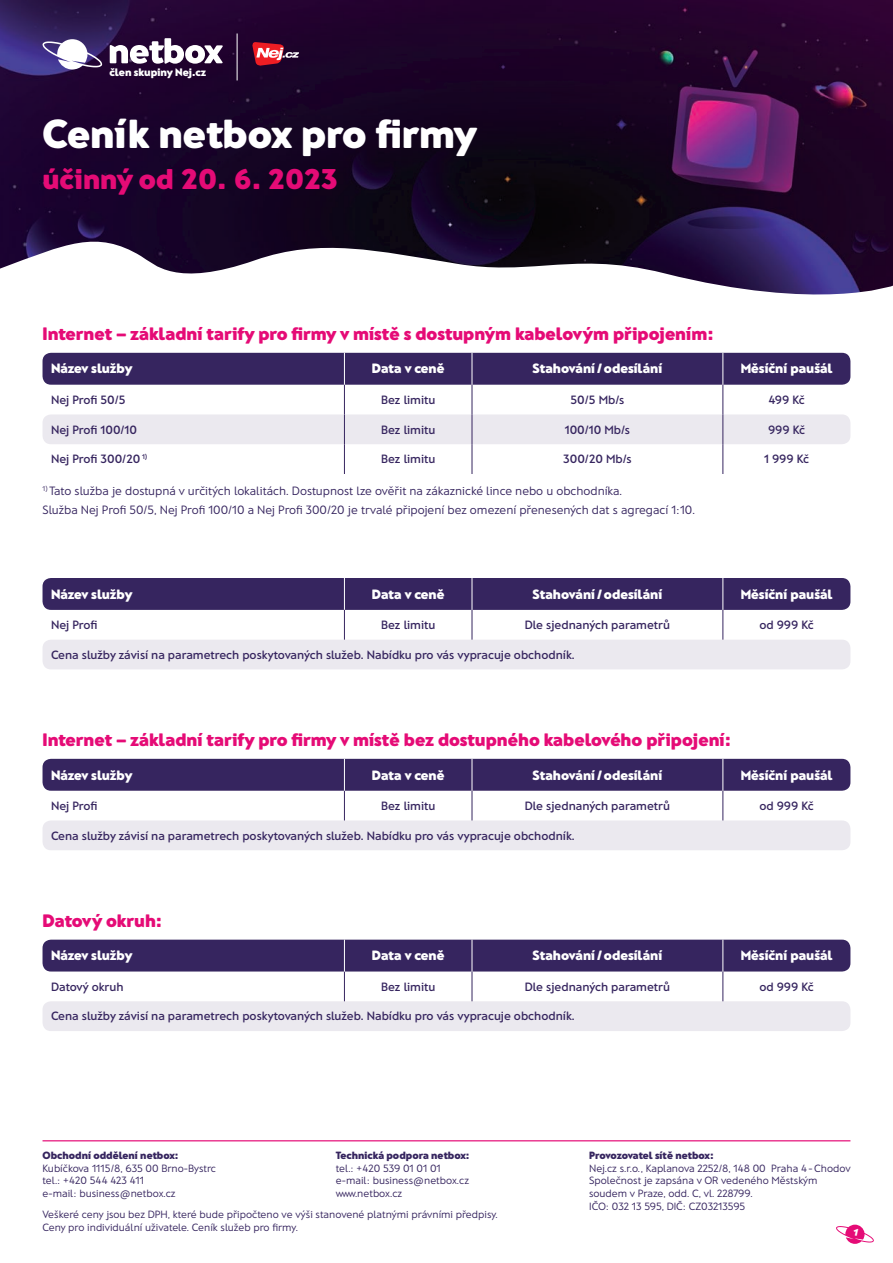
<style>
.page{position:relative;width:893px;height:1263px;background:#fff}
.page>*{position:absolute;margin:0;border:0;box-sizing:border-box;transform-origin:0 0}
.t1{font:800 40.5px "Franz Sans";color:#fff}
.t2{font:800 28.5px "Franz Sans";letter-spacing:.015em;color:#e50b76}
.t3{font:800 18px "Franz Sans";color:#e50b76}
.t4{font:800 13.5px "Franz Sans";color:#fff}
.t5{font:600 12px "Franz Sans";color:#36255f}
.t6{font:300 12px/18.6px "Franz Sans";color:#36255f}
.t7{font:800 10.8px "Franz Sans";color:#fff}
.t8{font:300 10.5px/12.6px "Franz Sans";color:#36255f}
.t9{font:800 10.5px "Franz Sans";color:#36255f}
</style>
<div class="page">
<hr style="left:43px;top:1140px;width:807px;height:1px;background:#e50b76">
<div style="left:43px;top:759px;width:807px;height:32px;background:#36255f;border-radius:9px"></div>
<div style="left:43px;top:820px;width:807px;height:30px;background:#ebe9ef;border-radius:9px"></div>
<svg style="left:344px;top:791px;width:1px;height:29px"></svg>
<svg style="left:472px;top:791px;width:1px;height:29px"></svg>
<svg style="left:722px;top:791px;width:1px;height:29px"></svg>
<hr style="left:344px;top:759px;width:1px;height:32px;background:#fff">
<hr style="left:472px;top:759px;width:1px;height:32px;background:#fff">
<hr style="left:722px;top:759px;width:1px;height:32px;background:#fff">
<div style="left:43px;top:940px;width:807px;height:31px;background:#36255f;border-radius:9px"></div>
<div style="left:43px;top:1001px;width:807px;height:30px;background:#ebe9ef;border-radius:9px"></div>
<hr style="left:344px;top:971px;width:1px;height:30px;background:#36255f">
<hr style="left:472px;top:971px;width:1px;height:30px;background:#36255f">
<hr style="left:722px;top:971px;width:1px;height:30px;background:#36255f">
<hr style="left:344px;top:940px;width:1px;height:31px;background:#fff">
<hr style="left:472px;top:940px;width:1px;height:31px;background:#fff">
<hr style="left:722px;top:940px;width:1px;height:31px;background:#fff">
<div style="left:43px;top:578px;width:807px;height:32px;background:#36255f;border-radius:9px"></div>
<div style="left:43px;top:640px;width:807px;height:29px;background:#ebe9ef;border-radius:9px"></div>
<hr style="left:344px;top:578px;width:1px;height:32px;background:#fff">
<hr style="left:472px;top:578px;width:1px;height:32px;background:#fff">
<hr style="left:722px;top:578px;width:1px;height:32px;background:#fff">
<hr style="left:344px;top:610px;width:1px;height:30px;background:#36255f">
<hr style="left:472px;top:610px;width:1px;height:30px;background:#36255f">
<hr style="left:722px;top:610px;width:1px;height:30px;background:#36255f">
<div style="left:43px;top:353px;width:807px;height:32px;background:#36255f;border-radius:9px"></div>
<div style="left:43px;top:414px;width:807px;height:30px;background:#ebe9ef;border-radius:9px"></div>
<svg style="left:344px;top:385px;width:1px;height:29px"></svg>
<svg style="left:472px;top:385px;width:1px;height:29px"></svg>
<svg style="left:722px;top:385px;width:1px;height:29px"></svg>
<hr style="left:344px;top:414px;width:1px;height:30px;background:#36255f">
<hr style="left:472px;top:414px;width:1px;height:30px;background:#36255f">
<hr style="left:722px;top:414px;width:1px;height:30px;background:#36255f">
<hr style="left:344px;top:444px;width:1px;height:30px;background:#36255f">
<hr style="left:472px;top:444px;width:1px;height:30px;background:#36255f">
<hr style="left:722px;top:444px;width:1px;height:30px;background:#36255f">
<hr style="left:344px;top:353px;width:1px;height:32px;background:#fff">
<hr style="left:472px;top:353px;width:1px;height:32px;background:#fff">
<hr style="left:722px;top:353px;width:1px;height:32px;background:#fff">
<img style="left:0;top:0;width:893px;height:295px">
<hr style="left:237px;top:33px;width:1px;height:47px;background:#fff">
<svg style="left:252px;top:42px;width:47px;height:24px"></svg>
<svg style="left:42px;top:38px;width:181px;height:31px"></svg>
<svg style="left:836px;top:1224px;width:38px;height:20px"></svg>
<p class="t7" style="left:109px;top:65px;width:98px">člen skupiny Nej.cz</p>
<h1 class="t1" style="left:43px;top:110px;width:436px">Ceník netbox pro firmy</h1>
<h2 class="t2" style="left:43px;top:162px;width:296px">účinný od 20. 6. 2023</h2>
<h3 class="t3" style="left:43px;top:323px;width:672px">Internet – základní tarify pro firmy v místě s dostupným kabelovým připojením:</h3>
<p class="t4" style="left:51px;top:361px;width:83px">Název služby</p>
<p class="t4" style="left:372px;top:361px;width:74px">Data v ceně</p>
<p class="t4" style="left:533px;top:361px;width:131px">Stahování / odesílání</p>
<p class="t4" style="left:741px;top:361px;width:94px">Měsíční paušál</p>
<p class="t5" style="left:51px;top:393px;width:76px">Nej Profi 50/5</p>
<p class="t5" style="left:381px;top:393px;width:56px">Bez limitu</p>
<p class="t5" style="left:570px;top:393px;width:55px">50/5 Mb/s</p>
<p class="t5" style="left:768px;top:393px;width:38px">499 Kč</p>
<p class="t5" style="left:51px;top:423px;width:88px">Nej Profi 100/10</p>
<p class="t5" style="left:381px;top:423px;width:56px">Bez limitu</p>
<p class="t5" style="left:565px;top:423px;width:67px">100/10 Mb/s</p>
<p class="t5" style="left:768px;top:423px;width:39px">999 Kč</p>
<p class="t5" style="left:51px;top:452px;width:98px">Nej Profi 300/20 <sup>1)</sup></p>
<p class="t5" style="left:381px;top:452px;width:56px">Bez limitu</p>
<p class="t5" style="left:563px;top:452px;width:70px">300/20 Mb/s</p>
<p class="t5" style="left:764px;top:452px;width:47px">1 999 Kč</p>
<p class="t6" style="left:43px;top:482px;width:654px"><sup>1)</sup> Tato služba je dostupná v určitých lokalitách. Dostupnost lze ověřit na zákaznické lince nebo u obchodníka.<br>Služba Nej Profi 50/5, Nej Profi 100/10 a Nej Profi 300/20 je trvalé připojení bez omezení přenesených dat s agregací 1:10.</p>
<p class="t4" style="left:51px;top:586px;width:83px">Název služby</p>
<p class="t4" style="left:372px;top:586px;width:74px">Data v ceně</p>
<p class="t4" style="left:533px;top:586px;width:131px">Stahování / odesílání</p>
<p class="t4" style="left:741px;top:586px;width:94px">Měsíční paušál</p>
<p class="t5" style="left:51px;top:618px;width:48px">Nej Profi</p>
<p class="t5" style="left:381px;top:618px;width:56px">Bez limitu</p>
<p class="t5" style="left:525px;top:618px;width:147px">Dle sjednaných parametrů</p>
<p class="t5" style="left:759px;top:618px;width:56px">od 999 Kč</p>
<p class="t5" style="left:51px;top:648px;width:525px">Cena služby závisí na parametrech poskytovaných služeb. Nabídku pro vás vypracuje obchodník.</p>
<h3 class="t3" style="left:43px;top:729px;width:689px">Internet – základní tarify pro firmy v místě bez dostupného kabelového připojení:</h3>
<p class="t4" style="left:51px;top:767px;width:83px">Název služby</p>
<p class="t4" style="left:372px;top:767px;width:74px">Data v ceně</p>
<p class="t4" style="left:533px;top:767px;width:131px">Stahování / odesílání</p>
<p class="t4" style="left:741px;top:767px;width:94px">Měsíční paušál</p>
<p class="t5" style="left:51px;top:799px;width:48px">Nej Profi</p>
<p class="t5" style="left:381px;top:799px;width:56px">Bez limitu</p>
<p class="t5" style="left:525px;top:799px;width:147px">Dle sjednaných parametrů</p>
<p class="t5" style="left:759px;top:799px;width:56px">od 999 Kč</p>
<p class="t5" style="left:51px;top:829px;width:525px">Cena služby závisí na parametrech poskytovaných služeb. Nabídku pro vás vypracuje obchodník.</p>
<h3 class="t3" style="left:43px;top:910px;width:121px">Datový okruh:</h3>
<p class="t4" style="left:51px;top:947px;width:83px">Název služby</p>
<p class="t4" style="left:372px;top:947px;width:74px">Data v ceně</p>
<p class="t4" style="left:533px;top:947px;width:131px">Stahování / odesílání</p>
<p class="t4" style="left:741px;top:947px;width:94px">Měsíční paušál</p>
<p class="t5" style="left:51px;top:980px;width:74px">Datový okruh</p>
<p class="t5" style="left:381px;top:980px;width:56px">Bez limitu</p>
<p class="t5" style="left:525px;top:980px;width:147px">Dle sjednaných parametrů</p>
<p class="t5" style="left:759px;top:980px;width:56px">od 999 Kč</p>
<p class="t5" style="left:51px;top:1009px;width:525px">Cena služby závisí na parametrech poskytovaných služeb. Nabídku pro vás vypracuje obchodník.</p>
<p class="t9" style="left:43px;top:1149px;width:137px">Obchodní oddělení netbox:</p>
<p class="t8" style="left:43px;top:1162px;width:175px">Kubíčkova 1115/8, 635 00 Brno-Bystrc tel.: +420 544 423 411<br>e-mail: business@netbox.cz</p>
<p class="t9" style="left:336px;top:1149px;width:135px">Technická podpora netbox:</p>
<p class="t8" style="left:336px;top:1162px;width:135px">tel.: +420 539 01 01 01 e-mail: business@netbox.cz www.netbox.cz</p>
<p class="t8" style="left:43px;top:1208px;width:457px">Veškeré ceny jsou bez DPH, které bude připočteno ve výši stanovené platnými právními předpisy.<br>Ceny pro individuální uživatele. Ceník služeb pro firmy.</p>
<p class="t9" style="left:589px;top:1149px;width:126px">Provozovatel sítě netbox:</p>
<p class="t8" style="left:589px;top:1162px;width:263px">Nej.cz s.r.o., Kaplanova 2252/8, 148 00 Praha 4 - Chodov Společnost je zapsána v OR vedeného Městským soudem v Praze, odd. C, vl. 228799.<br>IČO: 032 13 595, DIČ: CZ03213595</p>
</div>
